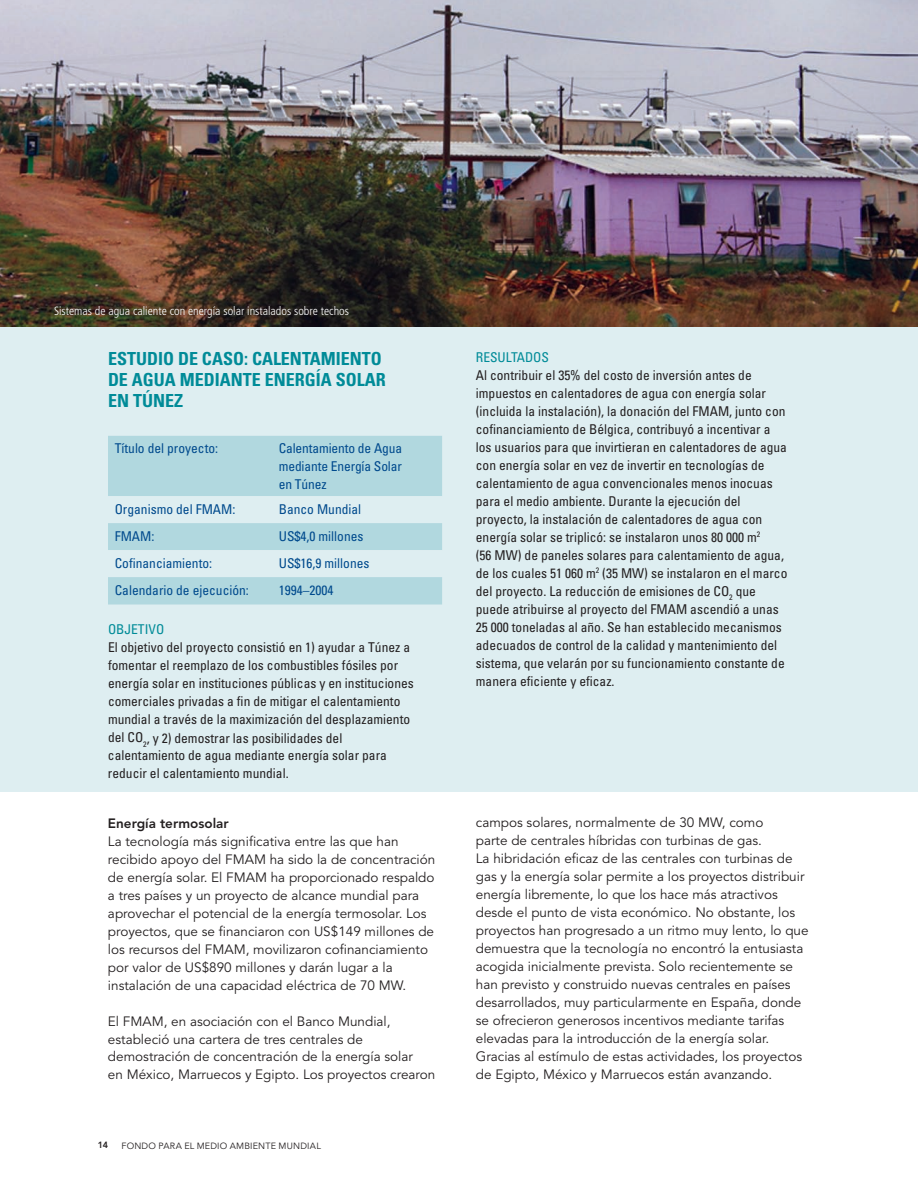
<style>
.page{position:relative;width:918px;height:1188px;background:#fff}
.page>*{position:absolute;margin:0;border:0;box-sizing:border-box;transform-origin:0 0}
.t1{font:700 condensed 18px/21px "Univers";color:#008b98}
.t2{font:13.5px/18px "Avenir";color:#231f20}
.t3{font:condensed 13.5px/18px "Univers";color:#231f20}
.t4{font:condensed 13.5px/18px "Univers";color:#004a8d;text-align:justify}
.t5{font:condensed 13.5px "Univers";color:#008b98}
.t6{font:800 13.5px "Avenir";color:#231f20}
.t7{font:300 condensed 12px "Frutiger";color:#fff}
.t8{font:9px "Avenir";letter-spacing:.025em;color:#231f20}
.t9{font:800 9px "Avenir";color:#231f20}
</style>
<div class="page">
<div style="left:0;top:0;width:918px;height:792px;background:#deeef1"></div>
<div style="left:108px;top:436px;width:334px;height:169px;background:#b1d8df"></div>
<svg style="left:108px;top:496px;width:334px;height:81px"></svg>
<img style="left:0;top:0;width:918px;height:326px">
<p class="t7" style="left:54px;top:304px;width:297px">Sistemas de agua caliente con energía solar instalados sobre techos</p>
<h1 class="t1" style="left:108px;top:348px;width:279px">ESTUDIO DE CASO: CALENTAMIENTO<br>DE AGUA MEDIANTE ENERGÍA SOLAR<br>EN TÚNEZ</h1>
<p class="t4" style="left:115px;top:439px;width:105px">Título del proyecto:</p>
<p class="t4" style="left:279px;top:439px;width:125px">Calentamiento de Agua mediante Energía Solar en Túnez</p>
<p class="t4" style="left:115px;top:500px;width:122px">Organismo del FMAM:</p>
<p class="t4" style="left:279px;top:500px;width:84px">Banco Mundial</p>
<p class="t4" style="left:115px;top:527px;width:41px">FMAM:</p>
<p class="t4" style="left:279px;top:527px;width:86px">US$4,0 millones</p>
<p class="t4" style="left:115px;top:554px;width:99px">Cofinanciamiento:</p>
<p class="t4" style="left:279px;top:554px;width:92px">US$16,9 millones</p>
<p class="t4" style="left:115px;top:581px;width:136px">Calendario de ejecución:</p>
<p class="t4" style="left:279px;top:581px;width:56px">1994–2004</p>
<p class="t5" style="left:108px;top:621px;width:58px">OBJETIVO</p>
<p class="t3" style="left:108px;top:638px;width:307px">El objetivo del proyecto consistió en 1) ayudar a Túnez a fomentar el reemplazo de los combustibles fósiles por energía solar en instituciones públicas y en instituciones comerciales privadas a fin de mitigar el calentamiento mundial a través de la maximización del desplazamiento del CO<sub>2</sub>, y 2) demostrar las posibilidades del calentamiento de agua mediante energía solar para reducir el calentamiento mundial.</p>
<p class="t6" style="left:108px;top:815px;width:122px">Energía termosolar</p>
<p class="t2" style="left:108px;top:832px;width:329px">La tecnología más significativa entre las que han recibido apoyo del FMAM ha sido la de concentración de energía solar. El FMAM ha proporcionado respaldo a tres países y un proyecto de alcance mundial para aprovechar el potencial de la energía termosolar. Los proyectos, que se financiaron con US$149 millones de los recursos del FMAM, movilizaron cofinanciamiento por valor de US$890 millones y darán lugar a la instalación de una capacidad eléctrica de 70 MW.</p>
<p class="t2" style="left:108px;top:1012px;width:329px">El FMAM, en asociación con el Banco Mundial, estableció una cartera de tres centrales de demostración de concentración de la energía solar<br>en México, Marruecos y Egipto. Los proyectos crearon</p>
<p class="t9" style="left:98px;top:1140px;width:12px">14</p>
<p class="t8" style="left:122px;top:1140px;width:14px">Fondo</p>
<p class="t8" style="left:159px;top:1140px;width:7px">para</p>
<p class="t8" style="left:184px;top:1140px;width:27px">el Medio</p>
<p class="t8" style="left:230px;top:1140px;width:13px">Ambiente</p>
<p class="t8" style="left:279px;top:1140px;width:15px">Mundial</p>
<p class="t5" style="left:476px;top:348px;width:75px">RESULTADOS</p>
<p class="t3" style="left:476px;top:366px;width:313px">Al contribuir el 35% del costo de inversión antes de impuestos en calentadores de agua con energía solar (incluida la instalación), la donación del FMAM, junto con cofinanciamiento de Bélgica, contribuyó a incentivar a los usuarios para que invirtieran en calentadores de agua con energía solar en vez de invertir en tecnologías de calentamiento de agua convencionales menos inocuas para el medio ambiente. Durante la ejecución del proyecto, la instalación de calentadores de agua con energía solar se triplicó: se instalaron unos 80 000 m<sup>2<br></sup>(56 MW) de paneles solares para calentamiento de agua, de los cuales 51 060 m<sup>2</sup> (35 MW) se instalaron en el marco del proyecto. La reducción de emisiones de CO<sub>2</sub> que puede atribuirse al proyecto del FMAM ascendió a unas 25 000 toneladas al año. Se han establecido mecanismos adecuados de control de la calidad y mantenimiento del sistema, que velarán por su funcionamiento constante de manera eficiente y eficaz.</p>
<p class="t2" style="left:476px;top:814px;width:334px">campos solares, normalmente de 30 MW, como<br>parte de centrales híbridas con turbinas de gas.<br>La hibridación eficaz de las centrales con turbinas de gas y la energía solar permite a los proyectos distribuir energía libremente, lo que los hace más atractivos desde el punto de vista económico. No obstante, los proyectos han progresado a un ritmo muy lento, lo que demuestra que la tecnología no encontró la entusiasta acogida inicialmente prevista. Solo recientemente se han previsto y construido nuevas centrales en países desarrollados, muy particularmente en España, donde se ofrecieron generosos incentivos mediante tarifas elevadas para la introducción de la energía solar.<br>Gracias al estímulo de estas actividades, los proyectos de Egipto, México y Marruecos están avanzando.</p>
</div>
